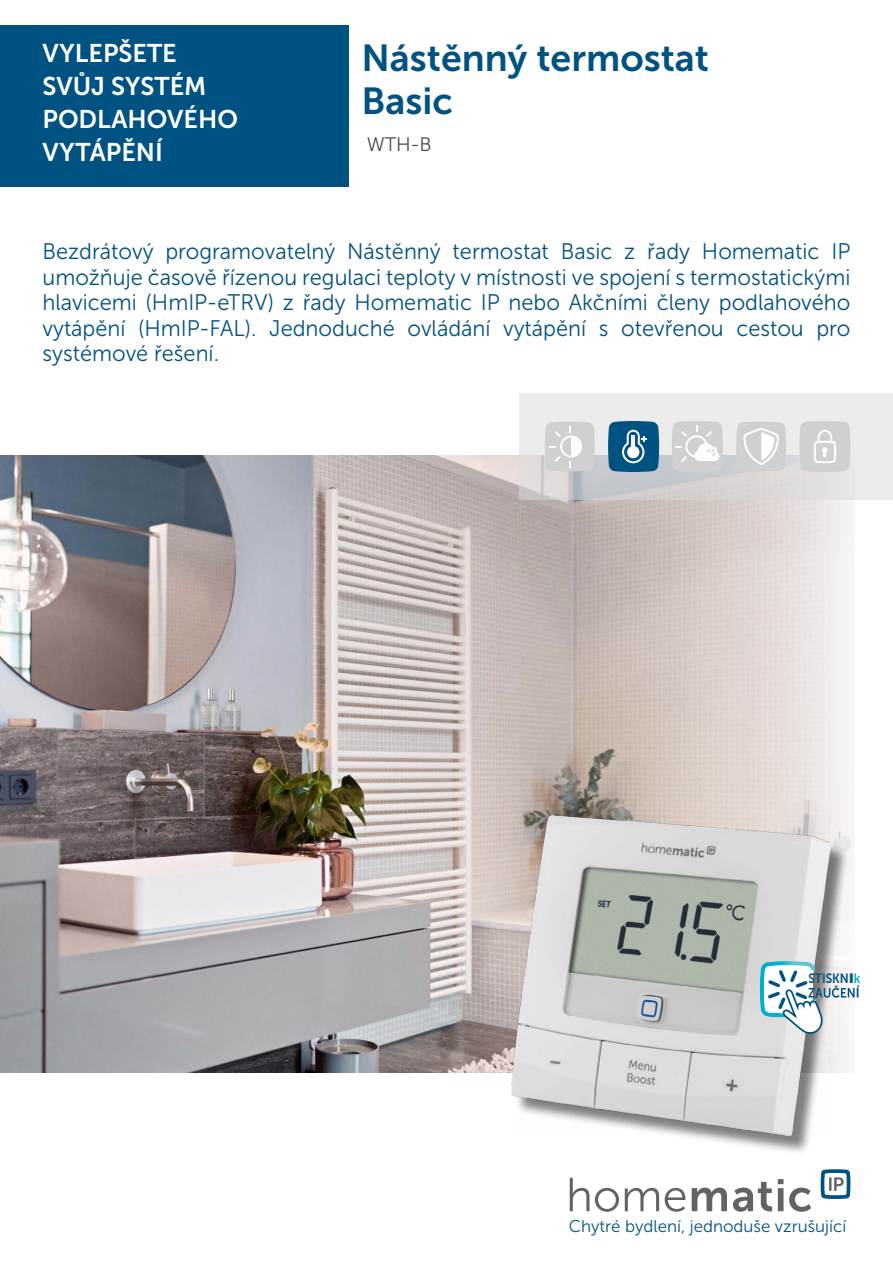
<style>
.page{position:relative;width:893px;height:1263px;background:#fff}
.page>*{position:absolute;margin:0;border:0;box-sizing:border-box;transform-origin:0 0}
.t1{font:37.5px/43.5px "Museo Sans 700";color:#005282}
.t2{font:25.5px/33px "Museo Sans 700";color:#fff}
.t3{font:22.5px/25.5px "Museo Sans 300";color:#005282;text-align:justify}
.t4{font:19.5px "Museo Sans 300";color:#4a4a49}
.t5{font:16.95px "Museo Sans 300";color:#005282}
.t6{font:13.5px "Museo Sans 700";color:#005282;scale:.88 1}
.s1{color:#00afcb}
</style>
<div class="page">
<img style="left:0;top:456px;width:854px;height:616px">
<div style="left:0;top:26px;width:349px;height:161px;background:#005282"></div>
<svg style="left:519px;top:393px;width:374px;height:107px;background:#e2e1e1"></svg>
<svg style="left:545px;top:422px;width:50px;height:49px;background:#d6d6d6"></svg>
<svg style="left:608px;top:421px;width:51px;height:51px;background:#286c94"></svg>
<hr style="left:631px;top:436px;width:4px;height:12px;background:#fff">
<svg style="left:672px;top:421px;width:51px;height:51px"></svg>
<svg style="left:799px;top:421px;width:51px;height:51px;background:#d5d5d5"></svg>
<svg style="left:570px;top:1178px;width:241px;height:34px"></svg>
<svg style="left:821px;top:1169px;width:29px;height:30px"></svg>
<svg style="left:736px;top:422px;width:50px;height:49px"></svg>
<div style="left:514px;top:819px;width:336px;height:336px;background:#000;opacity:.5"></div>
<img style="left:511px;top:815px;width:319px;height:321px">
<svg style="left:760px;top:961px;width:100px;height:97px"></svg>
<p class="t2" style="left:43px;top:36px;width:197px">VYLEPŠETE<br>SVŮJ SYSTÉM<br>PODLAHOVÉHO<br>VYTÁPĚNÍ</p>
<h1 class="t1" style="left:361px;top:36px;width:349px">Nástěnný termostat<br>Basic</h1>
<p class="t4" style="left:367px;top:134px;width:67px">WTH-B</p>
<p class="t3" style="left:43px;top:239px;width:809px">Bezdrátový programovatelný Nástěnný termostat Basic z řady Homematic IP umožňuje časově řízenou regulaci teploty v místnosti ve spojení s termostatickými hlavicemi (HmIP-eTRV) z řady Homematic IP nebo Akčními členy podla hového vytápění (HmIP-FAL). Jednoduché ovládání vytápění s otevřenou cestou pro systémové řešení.</p>
<p class="t6" style="left:808px;top:970px;width:61px">STISKNI<span class="s1">k</span></p>
<p class="t5" style="left:569px;top:1217px;width:279px">Chytré bydlení, jednoduše vzrušující</p>
</div>
